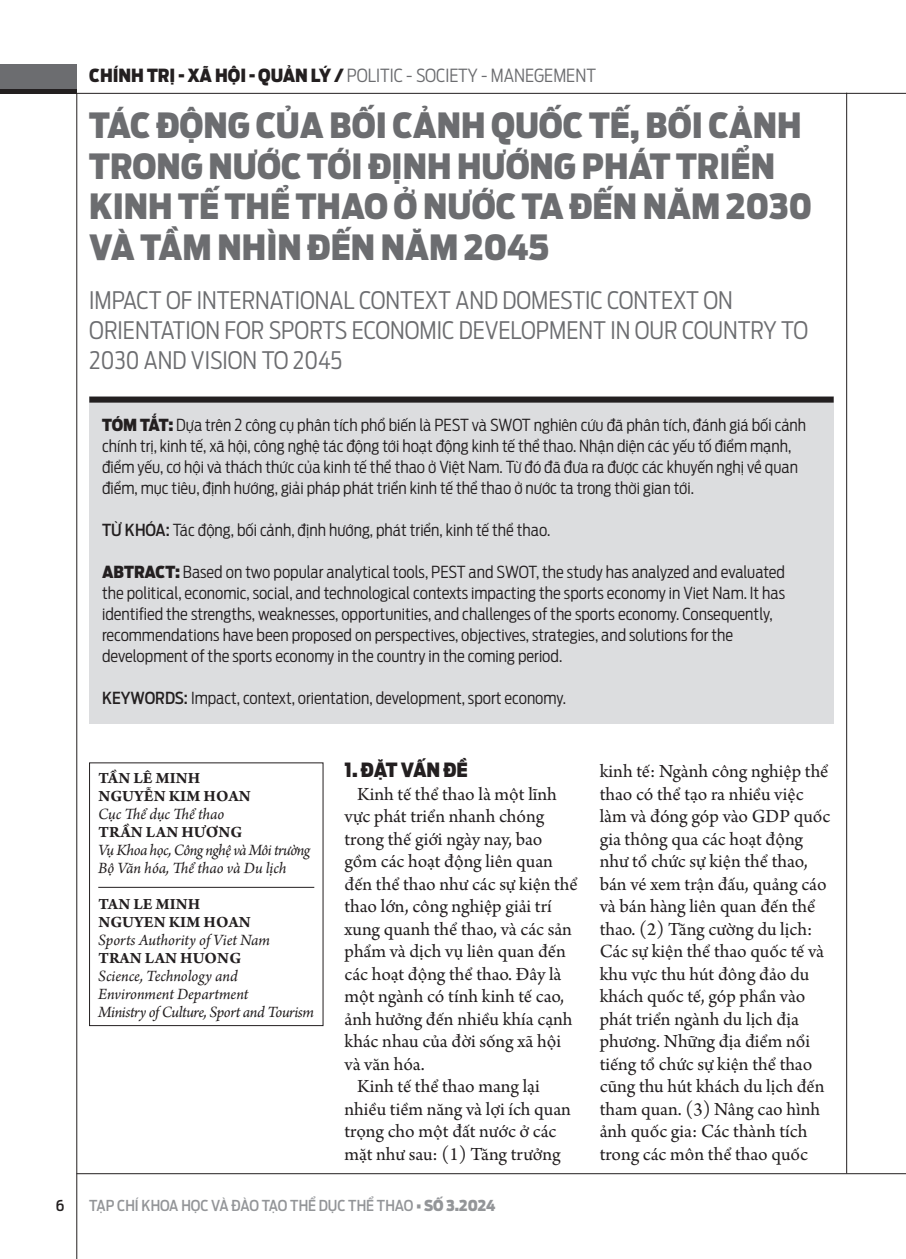
<style>
.page{position:relative;width:906px;height:1259px;background:#fff}
.page>*{position:absolute;margin:0;border:0;box-sizing:border-box;transform-origin:0 0}
.t1{font:900 34.5px/40.5px "Antenna Cond";color:#6c6d70}
.t2{font:300 24px/30px "Antenna Cond";color:#6c6d70}
.t3{font:19.5px/22.5px "Arno Pro";color:#231f20}
.t4{font:900 19.5px "Antenna Cond";color:#231f20}
.t5{font:300 18px "Antenna Cond";color:#6c6d70}
.t6{font:300 16.5px/21px "Antenna Cond";color:#231f20}
.t7{font:italic 16.5px/18px "Arno Pro";letter-spacing:-.01em;color:#231f20}
.t8{font:700 16.5px/18px "Arno Pro";letter-spacing:.01em;color:#231f20}
.t9{font:italic 16.5px/18px "Arno Pro";letter-spacing:-.03em;color:#231f20}
.t10{font:500 15px "Antenna Cond";color:#939598}
.t11{font:500 15px "Antenna Cond";color:#231f20}
.s1{font-weight:900;color:#231f20}
.s2{font-weight:900}
.s3{font-weight:500}
</style>
<div class="page">
<hr style="left:77px;top:93px;width:829px;height:1px;background:#231f20">
<hr style="left:77px;top:1173px;width:829px;height:1px;background:#231f20">
<hr style="left:77px;top:94px;width:1px;height:1165px;background:#231f20">
<hr style="left:846px;top:93px;width:1px;height:1080px;background:#231f20">
<div style="left:0;top:64px;width:77px;height:30px;background:#6c6d70"></div>
<div style="left:0;top:89px;width:77px;height:5px;background:#231f20"></div>
<div style="left:89px;top:396px;width:744px;height:328px;background:#dcdddf"></div>
<div style="left:89px;top:396px;width:744px;height:6px;background:#231f20"></div>
<hr style="left:98px;top:887px;width:216px;height:1px;background:#231f20">
<p class="t5" style="left:89px;top:64px;width:508px"><span class="s1">CHÍNH TRỊ - XÃ HỘI - QUẢN LÝ /</span> POLITIC - SOCIETY - MANEGEMENT</p>
<h1 class="t1" style="left:89px;top:104px;width:724px">TÁC ĐỘNG CỦA BỐI CẢNH QUỐC TẾ, BỐI CẢNH<br>TRONG NƯỚC TỚI ĐỊNH HƯỚNG PHÁT TRIỂN<br>KINH TẾ THỂ THAO Ở NƯỚC TA ĐẾN NĂM 2030<br>VÀ TẦM NHÌN ĐẾN NĂM 2045</h1>
<h2 class="t2" style="left:89px;top:284px;width:720px">IMPACT OF INTERNATIONAL CONTEXT AND DOMESTIC CONTEXT ON<br>ORIENTATION FOR SPORTS ECONOMIC DEVELOPMENT IN OUR COUNTRY TO<br>2030 AND VISION TO 2045</h2>
<p class="t6" style="left:102px;top:414px;width:705px"><span class="s2">TÓM TẮT:</span> Dựa trên 2 công cụ phân tích phổ biến là PEST và SWOT nghiên cứu đã phân tích, đánh giá bối cảnh chính trị, kinh tế, xã hội, công nghệ tác động tới hoạt động kinh tế thể thao. Nhận diện các yếu tố điểm mạnh, điểm yếu, cơ hội và thách thức của kinh tế thể thao ở Việt Nam. Từ đó đã đưa ra được các khuyến nghị về quan điểm, mục tiêu, định hướng, giải pháp phát triển kinh tế thể thao ở nước ta trong thời gian tới.</p>
<p class="t6" style="left:102px;top:519px;width:450px"><span class="s3">TỪ KHÓA:</span> Tác động, bối cảnh, định hướng, phát triển, kinh tế thể thao.</p>
<p class="t6" style="left:102px;top:561px;width:684px"><span class="s2">ABTRACT:</span> Based on two popular analytical tools, PEST and SWOT, the study has analyzed and evaluated the political, economic, social, and technological contexts impacting the sports economy in Viet Nam. It has identified the strengths, weaknesses, opportunities, and challenges of the sports economy. Consequently, recommendations have been proposed on perspectives, objectives, strategies, and solutions for the development of the sports economy in the country in the coming period.</p>
<p class="t6" style="left:102px;top:687px;width:465px"><span class="s3">KEYWORDS:</span> Impact, context, orientation, development, sport economy.</p>
<p class="t8" style="left:98px;top:769px;width:154px">TẦN LÊ MINH<br>NGUYỄN KIM HOAN</p>
<p class="t7" style="left:98px;top:805px;width:128px">Cục Thể dục Thể thao</p>
<p class="t8" style="left:98px;top:823px;width:145px">TRẦN LAN HƯƠNG</p>
<p class="t9" style="left:98px;top:841px;width:213px">Vụ Khoa học, Công nghệ và Môi trường<br>Bộ Văn hóa, Thể thao và Du lịch</p>
<p class="t8" style="left:98px;top:895px;width:154px">TAN LE MINH<br>NGUYEN KIM HOAN</p>
<p class="t7" style="left:98px;top:931px;width:173px">Sports Authority of Viet Nam</p>
<p class="t8" style="left:98px;top:949px;width:144px">TRAN LAN HUONG</p>
<p class="t7" style="left:98px;top:967px;width:217px">Science, Technology and<br>Environment Department<br>Ministry of Culture, Sport and Tourism</p>
<p class="t4" style="left:344px;top:756px;width:125px">1. ĐẶT VẤN ĐỀ</p>
<p class="t3" style="left:357px;top:783px;width:201px">Kinh tế thể thao là một lĩnh</p>
<p class="t3" style="left:344px;top:806px;width:201px">vực phát triển nhanh chóng</p>
<p class="t3" style="left:344px;top:829px;width:199px">trong thế giới ngày nay, bao</p>
<p class="t3" style="left:344px;top:851px;width:210px">gồm các hoạt động liên quan</p>
<p class="t3" style="left:344px;top:874px;width:235px">đến thể thao như các sự kiện thể</p>
<p class="t3" style="left:344px;top:896px;width:209px">thao lớn, công nghiệp giải trí</p>
<p class="t3" style="left:344px;top:919px;width:229px">xung quanh thể thao, và các sản</p>
<p class="t3" style="left:344px;top:941px;width:223px">phẩm và dịch vụ liên quan đến</p>
<p class="t3" style="left:344px;top:964px;width:218px">các hoạt động thể thao. Đây là</p>
<p class="t3" style="left:344px;top:986px;width:221px">một ngành có tính kinh tế cao,</p>
<p class="t3" style="left:344px;top:1009px;width:229px">ảnh hưởng đến nhiều khía cạnh</p>
<p class="t3" style="left:344px;top:1031px;width:218px">khác nhau của đời sống xã hội</p>
<p class="t3" style="left:344px;top:1054px;width:82px">và văn hóa.</p>
<p class="t3" style="left:357px;top:1076px;width:184px">Kinh tế thể thao mang lại</p>
<p class="t3" style="left:344px;top:1099px;width:228px">nhiều tiềm năng và lợi ích quan</p>
<p class="t3" style="left:344px;top:1121px;width:213px">trọng cho một đất nước ở các</p>
<p class="t3" style="left:344px;top:1144px;width:217px">mặt như sau: (1) Tăng trưởng</p>
<p class="t11" style="left:56px;top:1196px;width:10px">6</p>
<p class="t10" style="left:89px;top:1196px;width:408px">TẠP CHÍ KHOA HỌC VÀ ĐÀO TẠO THỂ DỤC THỂ THAO <span class="s2">• SỐ 3.2024</span></p>
<p class="t3" style="left:600px;top:761px;width:232px">kinh tế: Ngành công nghiệp thể thao có thể tạo ra nhiều việc làm và đóng góp vào GDP quốc gia thông qua các hoạt động như tổ chức sự kiện thể thao, bán vé xem trận đấu, quảng cáo và bán hàng liên quan đến thể thao. (2) Tăng cường du lịch:<br>Các sự kiện thể thao quốc tế và khu vực thu hút đông đảo du khách quốc tế, góp phần vào phát triển ngành du lịch địa phương. Những địa điểm nổi tiếng tổ chức sự kiện thể thao cũng thu hút khách du lịch đến tham quan. (3) Nâng cao hình ảnh quốc gia: Các thành tích trong các môn thể thao quốc</p>
</div>
